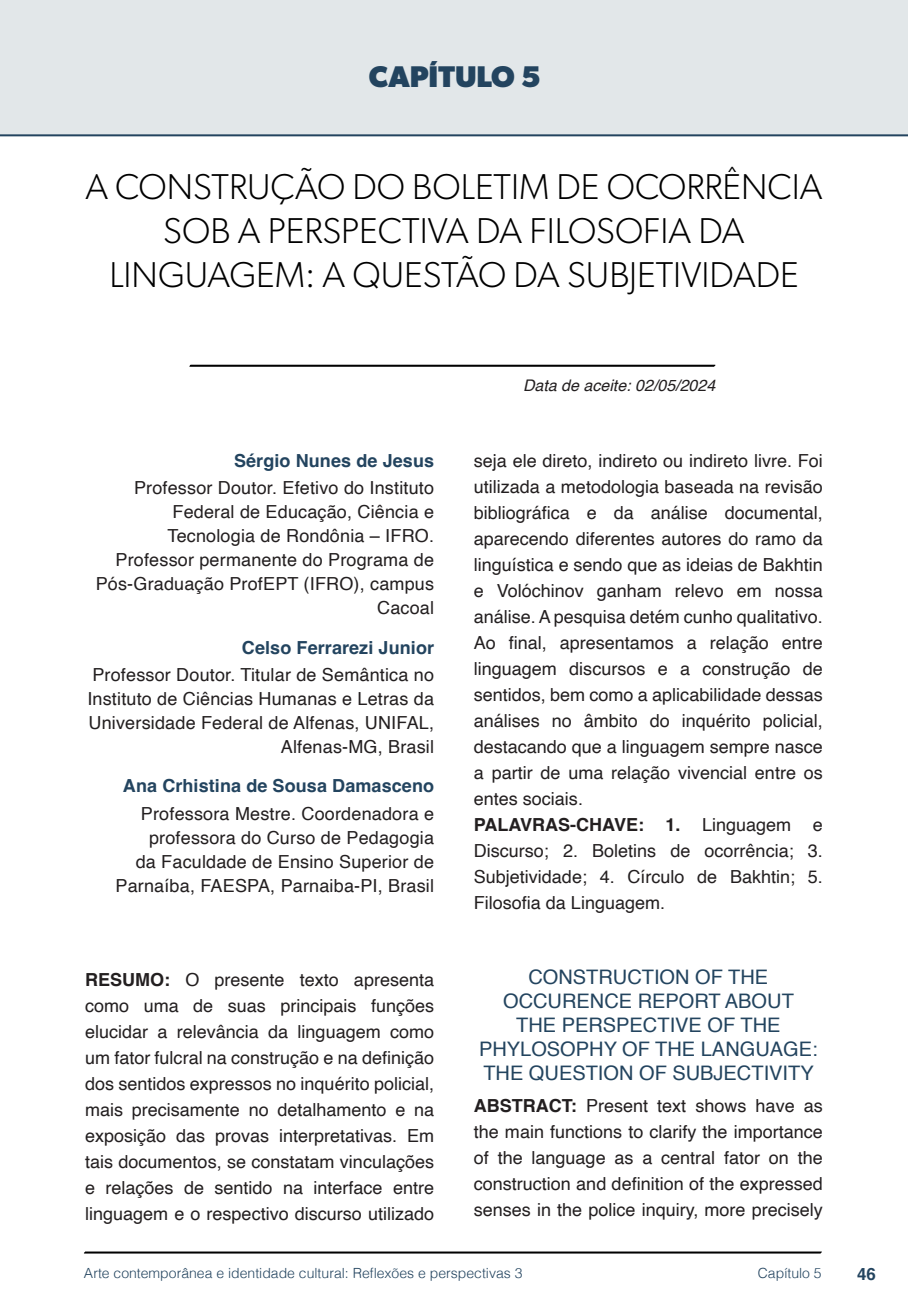
<style>
.page{position:relative;width:908px;height:1304px;background:#fff}
.page>*{position:absolute;margin:0;border:0;box-sizing:border-box;transform-origin:0 0}
.nome_artigos{font:300 36px/44px "Gibson";color:#000;text-align:center}
.capítulos{font:700 30px "Gibson";color:#23445f}
.título_Inglês{font:20px/24px "Helvetica";color:#23445f;text-align:center}
.Resumos_e_PC_TXT{font:18px/26px "Helvetica";color:#231f20;text-align:justify}
.info_autores{font:18px/24px "Helvetica";letter-spacing:.01em;color:#231f20;text-align:right}
.nome_autores{font:700 18px "Helvetica";letter-spacing:.005em;color:#23445f}
.t1{font:700 16.8px "Helvetica";color:#23445f}
.t2{font:italic 16px "Helvetica";color:#231f20}
.t3{font:300 14px "Helvetica";color:#23445f}
.s1{font-weight:700}
</style>
<div class="page">
<svg style="left:84px;top:1251px;width:737px;height:3px"></svg>
<div style="left:0;top:0;width:907px;height:136px;background:#e2e7e9"></div>
<svg style="left:189px;top:364px;width:526px;height:3px"></svg>
<div style="left:44px;top:72px;width:68px;height:61px;background:#e2e7e9"></div>
<p class="capítulos" style="left:369px;top:58px;width:173px">CAPÍTULO 5</p>
<p class="nome_artigos" style="left:85px;top:164px;width:738px">A CONSTRUÇÃO DO BOLETIM DE OCORRÊNCIA<br>SOB A PERSPECTIVA DA FILOSOFIA DA<br>LINGUAGEM: A QUESTÃO DA SUBJETIVIDADE</p>
<p class="nome_autores" style="left:234px;top:450px;width:201px">Sérgio Nunes de Jesus</p>
<p class="info_autores" style="left:96px;top:477px;width:340px">Professor Doutor. Efetivo do Instituto<br>Federal de Educação, Ciência e<br>Tecnologia de Rondônia – IFRO.<br>Professor permanente do Programa de<br>Pós-Graduação ProfEPT (IFRO), campus<br>Cacoal</p>
<p class="nome_autores" style="left:242px;top:636px;width:193px">Celso Ferrarezi Junior</p>
<p class="info_autores" style="left:87px;top:663px;width:348px">Professor Doutor. Titular de Semântica no Instituto de Ciências Humanas e Letras da Universidade Federal de Alfenas, UNIFAL, Alfenas-MG, Brasil</p>
<p class="nome_autores" style="left:123px;top:775px;width:312px">Ana Crhistina de Sousa Damasceno</p>
<p class="info_autores" style="left:115px;top:802px;width:320px">Professora Mestre. Coordenadora e professora do Curso de Pedagogia<br>da Faculdade de Ensino Superior de Parnaíba, FAESPA, Parnaiba-PI, Brasil</p>
<p class="Resumos_e_PC_TXT" style="left:85px;top:967px;width:350px"><span class="s1">RESUMO:</span> O presente texto apresenta como uma de suas principais funções elucidar a relevância da linguagem como um fator fulcral na construção e na definição dos sentidos expressos no inquérito policial, mais precisamente no detalhamento e na exposição das provas interpretativas. Em tais documentos, se constatam vinculações e relações de sentido na interface entre linguagem e o respectivo discurso utilizado</p>
<p class="t2" style="left:523px;top:373px;width:194px">Data de aceite: 02/05/2024</p>
<p class="Resumos_e_PC_TXT" style="left:473px;top:448px;width:350px">seja ele direto, indireto ou indireto livre. Foi utilizada a metodologia baseada na revisão bibliográfica e da análise documental, aparecendo diferentes autores do ramo da linguística e sendo que as ideias de Bakhtin e Volóchinov ganham relevo em nossa análise. A pesquisa detém cunho qualitativo.<br>Ao final, apresentamos a relação entre linguagem discursos e a construção de sentidos, bem como a aplicabilidade dessas análises no âmbito do inquérito policial, destacando que a linguagem sempre nasce a partir de uma relação vivencial entre os entes sociais.</p>
<p class="Resumos_e_PC_TXT" style="left:473px;top:812px;width:350px"><span class="s1">PALAVRAS-CHAVE: 1.</span> Linguagem e Discurso; 2. Boletins de ocorrência; 3.<br>Subjetividade; 4. Círculo de Bakhtin; 5.<br>Filosofia da Linguagem.</p>
<p class="título_Inglês" style="left:479px;top:966px;width:340px">CONSTRUCTION OF THE<br>OCCURENCE REPORT ABOUT<br>THE PERSPECTIVE OF THE<br>PHYLOSOPHY OF THE LANGUAGE:<br>THE QUESTION OF SUBJECTIVITY</p>
<p class="Resumos_e_PC_TXT" style="left:473px;top:1093px;width:350px"><span class="s1">ABSTRACT:</span> Present text shows have as the main functions to clarify the importance of the language as a central fator on the construction and definition of the expressed senses in the police inquiry, more precisely</p>
<p class="t3" style="left:84px;top:1261px;width:440px">Arte contemporânea e identidade cultural: Reflexões e perspectivas 3</p>
<p class="t3" style="left:757px;top:1261px;width:65px">Capítulo 5</p>
<p class="t1" style="left:856px;top:1264px;width:20px">46</p>
</div>
